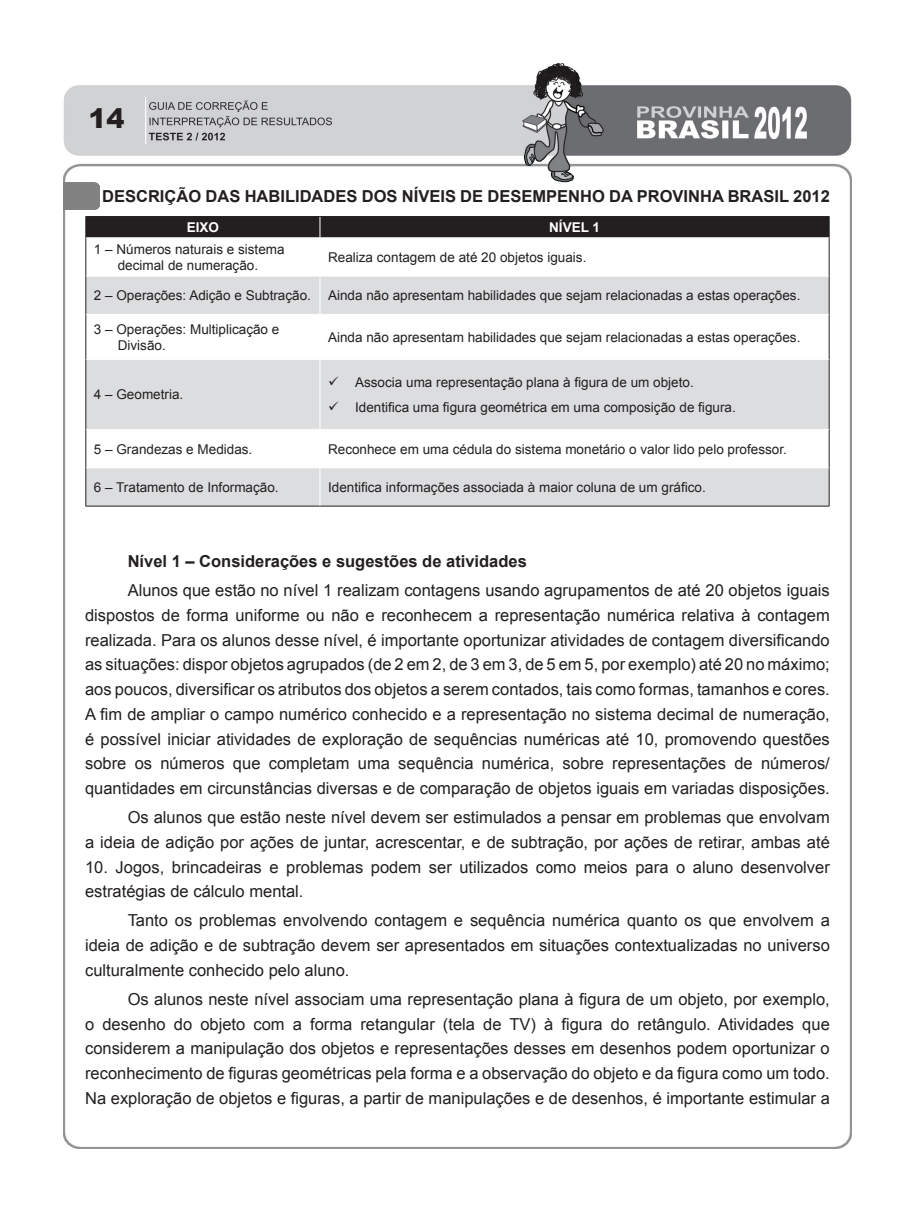
<style>
.page{position:relative;width:915px;height:1212px;background:#fff}
.page>*{position:absolute;margin:0;border:0;box-sizing:border-box;transform-origin:0 0}
.t1{font:900 27px "Arial";color:#231f20}
._03_-_Texto{font:16.5px/24.8px "Arial";color:#231f20;text-align:justify}
._11_-_Título-1{font:700 16.5px "Arial";color:#231f20}
._03_-_Texto-2{font:700 16.5px "Arial";color:#231f20}
.t2{font:13.5px/16.2px "Arial";color:#231f20;text-align:center}
.t3{font:700 13.5px "Arial";color:#fff}
</style>
<div class="page">
<img style="left:64px;top:64px;width:786px;height:1084px">
<svg style="left:86px;top:277px;width:742px;height:229px;fill:#dcdddf"></svg>
<hr style="left:85px;top:216px;width:235px;height:1px;background:#231f20">
<hr style="left:320px;top:216px;width:509px;height:1px;background:#231f20">
<hr style="left:85px;top:238px;width:1px;height:38px;background:#231f20">
<hr style="left:828px;top:238px;width:1px;height:38px;background:#231f20">
<hr style="left:85px;top:276px;width:1px;height:38px;background:#231f20">
<hr style="left:828px;top:276px;width:1px;height:38px;background:#231f20">
<hr style="left:85px;top:314px;width:1px;height:45px;background:#231f20">
<hr style="left:828px;top:314px;width:1px;height:45px;background:#231f20">
<hr style="left:85px;top:359px;width:1px;height:71px;background:#231f20">
<hr style="left:828px;top:359px;width:1px;height:71px;background:#231f20">
<hr style="left:85px;top:430px;width:1px;height:38px;background:#231f20">
<hr style="left:828px;top:430px;width:1px;height:38px;background:#231f20">
<hr style="left:85px;top:468px;width:1px;height:38px;background:#231f20">
<hr style="left:828px;top:468px;width:1px;height:38px;background:#231f20">
<hr style="left:85px;top:506px;width:235px;height:1px;background:#231f20">
<hr style="left:320px;top:506px;width:509px;height:1px;background:#231f20">
<div style="left:85px;top:217px;width:744px;height:21px;background:#231f20"></div>
<hr style="left:86px;top:237px;width:234px;height:1px;background:#fff">
<hr style="left:320px;top:237px;width:508px;height:1px;background:#fff">
<hr style="left:319px;top:238px;width:1px;height:38px;background:#fff">
<hr style="left:86px;top:276px;width:234px;height:1px;background:#fff">
<hr style="left:320px;top:276px;width:508px;height:1px;background:#fff">
<hr style="left:319px;top:276px;width:1px;height:38px;background:#fff">
<hr style="left:86px;top:314px;width:234px;height:1px;background:#fff">
<hr style="left:320px;top:314px;width:508px;height:1px;background:#fff">
<hr style="left:319px;top:315px;width:1px;height:44px;background:#fff">
<hr style="left:86px;top:359px;width:234px;height:1px;background:#fff">
<hr style="left:320px;top:359px;width:508px;height:1px;background:#fff">
<hr style="left:319px;top:360px;width:1px;height:69px;background:#fff">
<hr style="left:86px;top:429px;width:234px;height:1px;background:#fff">
<hr style="left:320px;top:429px;width:508px;height:1px;background:#fff">
<hr style="left:319px;top:430px;width:1px;height:37px;background:#fff">
<hr style="left:86px;top:467px;width:234px;height:1px;background:#fff">
<hr style="left:320px;top:467px;width:508px;height:1px;background:#fff">
<hr style="left:319px;top:468px;width:1px;height:38px;background:#fff">
<img style="left:64px;top:182px;width:36px;height:28px">
<svg style="left:338px;top:387px;width:14px;height:1px"></svg>
<svg style="left:338px;top:412px;width:14px;height:1px"></svg>
<h1 class="t1" style="left:89px;top:99px;width:38px">14</h1>
<p class="_11_-_Título-1" style="left:102px;top:185px;width:729px">DESCRIÇÃO DAS HABILIDADES DOS NÍVEIS DE DESEMPENHO DA PROVINHA BRASIL 2012</p>
<p class="t3" style="left:187px;top:218px;width:34px">EIXO</p>
<p class="t3" style="left:549px;top:218px;width:52px">NÍVEL 1</p>
<p class="t2" style="left:94px;top:241px;width:192px">1 – Números naturais e sistema decimal de numeração.</p>
<p class="t2" style="left:328px;top:249px;width:260px">Realiza contagem de até 20 objetos iguais.</p>
<p class="t2" style="left:94px;top:287px;width:218px">2 – Operações: Adição e Subtração.</p>
<p class="t2" style="left:328px;top:287px;width:473px">Ainda não apresentam habilidades que sejam relacionadas a estas operações.</p>
<p class="t2" style="left:118px;top:321px;width:163px;text-align:left;text-indent:-24px">3 – Operações: Multiplicação e<br>Divisão.</p>
<p class="t2" style="left:328px;top:329px;width:473px">Ainda não apresentam habilidades que sejam relacionadas a estas operações.</p>
<p class="t2" style="left:94px;top:387px;width:91px">4 – Geometria.</p>
<p class="t2" style="left:328px;top:374px;width:367px">✓ Associa uma representação plana à figura de um objeto.</p>
<p class="t2" style="left:328px;top:399px;width:409px">✓ Identifica uma figura geométrica em uma composição de figura.</p>
<p class="t2" style="left:94px;top:441px;width:160px">5 – Grandezas e Medidas.</p>
<p class="t2" style="left:328px;top:441px;width:460px">Reconhece em uma cédula do sistema monetário o valor lido pelo professor.</p>
<p class="t2" style="left:94px;top:479px;width:186px">6 – Tratamento de Informação.</p>
<p class="t2" style="left:328px;top:479px;width:379px">Identifica informações associada à maior coluna de um gráfico.</p>
<p class="_03_-_Texto-2" style="left:128px;top:550px;width:400px">Nível 1 – Considerações e sugestões de atividades</p>
<p class="_03_-_Texto" style="left:85px;top:578px;width:746px;text-indent:43px">Alunos que estão no nível 1 realizam contagens usando agrupamentos de até 20 objetos iguais dispostos de forma uniforme ou não e reconhecem a representação numérica relativa à contagem realizada. Para os alunos desse nível, é importante oportunizar atividades de contagem diversificando as situações: dispor objetos agrupados (de 2 em 2, de 3 em 3, de 5 em 5, por exemplo) até 20 no máximo; aos poucos, diversificar os atributos dos objetos a serem contados, tais como formas, tamanhos e cores.<br>A fim de ampliar o campo numérico conhecido e a representação no sistema decimal de numeração, é possível iniciar atividades de exploração de sequências numéricas até 10, promovendo questões sobre os números que completam uma sequência numérica, sobre representações de números/ quantidades em circunstâncias diversas e de comparação de objetos iguais em variadas disposições.</p>
<p class="_03_-_Texto" style="left:85px;top:805px;width:746px;text-align:right">Os alunos que estão neste nível devem ser estimulados a pensar em problemas que envolvam<br>a ideia de adição por ações de juntar, acrescentar, e de subtração, por ações de retirar, ambas até</p>
<p class="_03_-_Texto" style="left:85px;top:854px;width:746px">10. Jogos, brincadeiras e problemas podem ser utilizados como meios para o aluno desenvolver estratégias de cálculo mental.</p>
<p class="_03_-_Texto" style="left:85px;top:908px;width:746px;text-indent:43px">Tanto os problemas envolvendo contagem e sequência numérica quanto os que envolvem a ideia de adição e de subtração devem ser apresentados em situações contextualizadas no universo culturalmente conhecido pelo aluno.</p>
<p class="_03_-_Texto" style="left:85px;top:987px;width:746px;text-indent:43px">Os alunos neste nível associam uma representação plana à figura de um objeto, por exemplo, o desenho do objeto com a forma retangular (tela de TV) à figura do retângulo. Atividades que considerem a manipulação dos objetos e representações desses em desenhos podem oportunizar o reconhecimento de figuras geométricas pela forma e a observação do objeto e da figura como um todo.<br>Na exploração de objetos e figuras, a partir de manipulações e de desenhos, é importante estimular a</p>
</div>
